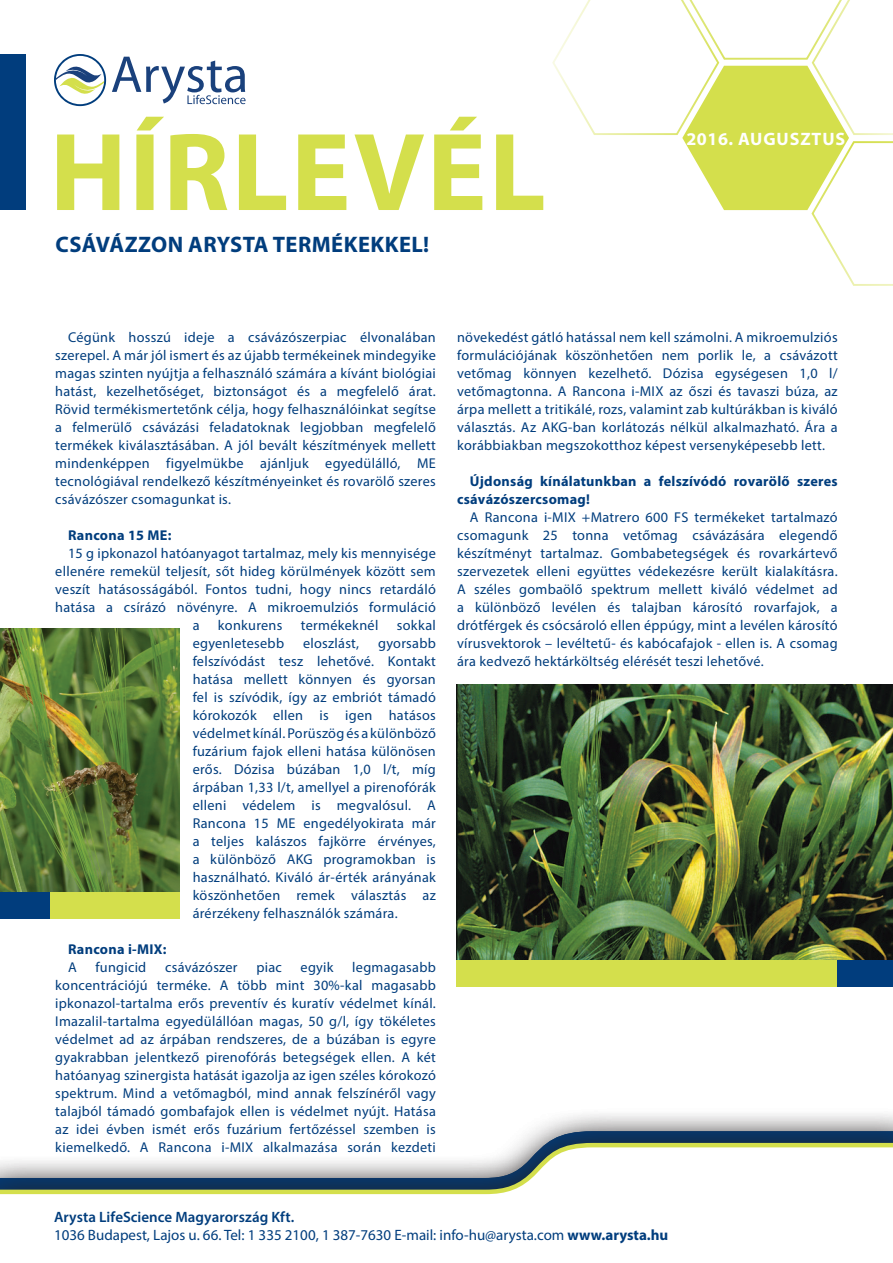
<style>
.page{position:relative;width:893px;height:1263px;background:#fff}
.page>*{position:absolute;margin:0;border:0;box-sizing:border-box;transform-origin:0 0}
.t1{font:700 112.05px "Myriad Pro";letter-spacing:.02em;color:#d4df4c}
.t2{font:700 22.5px "Myriad Pro";letter-spacing:.02em;color:#013d7d}
.t3{font:700 18px "Myriad Pro";letter-spacing:.05em;color:#fff}
.t4{font:15px/18px "Myriad Pro";color:#013d7d}
.t5{font:14.25px/18px "Myriad Pro";letter-spacing:.02em;color:#013d7d;text-align:justify}
.t6{font:700 14.25px/18px "Myriad Pro";letter-spacing:.02em;color:#013d7d}
.s1{font-weight:600}
.s2{font-weight:700}
</style>
<div class="page">
<svg style="left:552px;top:0;width:341px;height:286px"></svg>
<div style="left:0;top:54px;width:26px;height:156px;background:#013d7d"></div>
<svg style="left:54px;top:54px;width:192px;height:53px"></svg>
<svg style="left:522px;top:1114px;width:371px;height:27px;background:#94a1af"></svg>
<svg style="left:0;top:1141px;width:893px;height:54px"></svg>
<img style="left:456px;top:684px;width:437px;height:276px">
<div style="left:456px;top:960px;width:381px;height:26px;background:#d4df4c"></div>
<div style="left:837px;top:960px;width:56px;height:26px;background:#013d7d"></div>
<img style="left:0;top:629px;width:179px;height:263px">
<div style="left:0;top:892px;width:50px;height:26px;background:#013d7d"></div>
<div style="left:50px;top:892px;width:129px;height:26px;background:#d4df4c"></div>
<h1 class="t1" style="left:50px;top:99px;width:498px">HÍRLEVÉL</h1>
<h2 class="t2" style="left:56px;top:230px;width:375px">CSÁVÁZZON ARYSTA TERMÉKEKKEL!</h2>
<p class="t3" style="left:686px;top:127px;width:160px">2016. AUGUSZTUS</p>
<p class="t5" style="left:55px;top:328px;width:382px;text-indent:13px">Cégünk hosszú ideje a csávázószerpiac élvonalában szerepel. A már jól ismert és az újabb termékeinek mindegyike magas szinten nyújtja a felhasználó számára a kívánt biológiai hatást, kezelhetőséget, biztonságot és a megfelelő árat.<br>Rövid termékismertetőnk célja, hogy felhasználóinkat segítse a felmerülő csávázási feladatoknak legjobban megfelelő termékek kiválasztásában. A jól bevált készítmények mellett mindenképpen figyelmükbe ajánljuk egyedülálló, ME tecnológiával rendelkező készítményeinket és rovarölő szeres csávázószer csomagunkat is.</p>
<p class="t6" style="left:68px;top:526px;width:105px">Rancona 15 ME:</p>
<p class="t5" style="left:68px;top:544px;width:369px">15 g ipkonazol hatóanyagot tartalmaz, mely kis mennyisége</p>
<p class="t5" style="left:55px;top:562px;width:382px">ellenére remekül teljesít, sőt hideg körülmények között sem</p>
<p class="t5" style="left:55px;top:580px;width:382px">veszít hatásosságából. Fontos tudni, hogy nincs retardáló</p>
<p class="t5" style="left:55px;top:598px;width:382px">hatása a csírázó növényre. A mikroemulziós formuláció</p>
<p class="t5" style="left:193px;top:616px;width:8px">a</p>
<p class="t5" style="left:218px;top:616px;width:66px">konkurens</p>
<p class="t5" style="left:301px;top:616px;width:79px">termékeknél</p>
<p class="t5" style="left:397px;top:616px;width:40px">sokkal</p>
<p class="t5" style="left:193px;top:634px;width:93px">egyenletesebb</p>
<p class="t5" style="left:303px;top:634px;width:58px">eloszlást,</p>
<p class="t5" style="left:193px;top:634px;width:245px;text-indent:185px">gyorsabb felszívódást tesz lehetővé. Kontakt hatása mellett könnyen és gyorsan fel is szívódik, így az embriót támadó kórokozók ellen is igen hatásos védelmet kínál. Porüszög és a különböző fuzárium fajok elleni hatása különösen erős. Dózisa búzában 1,0 l/t, míg árpában 1,33 l/t, amellyel a pirenofórák elleni védelem is megvalósul. A Rancona 15 ME engedélyokirata már a teljes kalászos fajkörre érvényes, a különböző AKG programokban is használható. Kiváló ár-érték arányának köszönhetően remek választás az árérzékeny felhasználók számára.</p>
<p class="t6" style="left:68px;top:940px;width:100px">Rancona i-MIX:</p>
<p class="t5" style="left:68px;top:958px;width:10px">A</p>
<p class="t5" style="left:95px;top:958px;width:52px">fungicid</p>
<p class="t5" style="left:165px;top:958px;width:74px">csávázószer</p>
<p class="t5" style="left:256px;top:958px;width:27px">piac</p>
<p class="t5" style="left:301px;top:958px;width:34px">egyik</p>
<p class="t5" style="left:55px;top:958px;width:382px;text-indent:297px">legmagasabb koncentrációjú terméke. A több mint 30%-kal magasabb ipkonazol-tartalma erős preventív és kuratív védelmet kínál.<br>Imazalil-tartalma egyedülállóan magas, 50 g/l, így tökéletes védelmet ad az árpában rendszeres, de a búzában is egyre gyakrabban jelentkező pirenofórás betegségek ellen. A két hatóanyag szinergista hatását igazolja az igen széles kórokozó spektrum. Mind a vetőmagból, mind annak felszínéről vagy talajból támadó gombafajok ellen is védelmet nyújt. Hatása az idei évben ismét erős fuzárium fertőzéssel szemben is kiemelkedő. A Rancona i-MIX alkalmazása során kezdeti</p>
<p class="t5" style="left:457px;top:328px;width:382px">növekedést gátló hatással nem kell számolni. A mikroemulziós formulációjának köszönhetően nem porlik le, a csávázott vetőmag könnyen kezelhető. Dózisa egységesen 1,0 l/ vetőmagtonna. A Rancona i-MIX az őszi és tavaszi búza, az árpa mellett a tritikálé, rozs, valamint zab kultúrákban is kiváló választás. Az AKG-ban korlátozás nélkül alkalmazható. Ára a korábbiakban megszokotthoz képest versenyképesebb lett.</p>
<p class="t6" style="left:457px;top:472px;width:382px;text-indent:13px">Újdonság kínálatunkban a felszívódó rovarölő szeres csávázószercsomag!</p>
<p class="t5" style="left:457px;top:508px;width:382px;text-indent:13px">A Rancona i-MIX +Matrero 600 FS termékeket tartalmazó csomagunk 25 tonna vetőmag csávázására elegendő készítményt tartalmaz. Gombabetegségek és rovarkártevő szervezetek elleni együttes védekezésre került kialakításra.<br>A széles gombaölő spektrum mellett kiváló védelmet ad a különböző levélen és talajban károsító rovarfajok, a drótférgek és csócsároló ellen éppúgy, mint a levélen károsító vírusvektorok – levéltetű- és kabócafajok - ellen is. A csomag ára kedvező hektárköltség elérését teszi lehetővé.</p>
<p class="t4" style="left:54px;top:1207px;width:616px"><span class="s1">Arysta LifeScience Magyarország Kft.<br></span>1036 Budapest, Lajos u. 66. Tel: 1 335 2100, 1 387-7630 E-mail: info-hu@arysta.com <span class="s2">www.arysta.hu</span></p>
</div>
